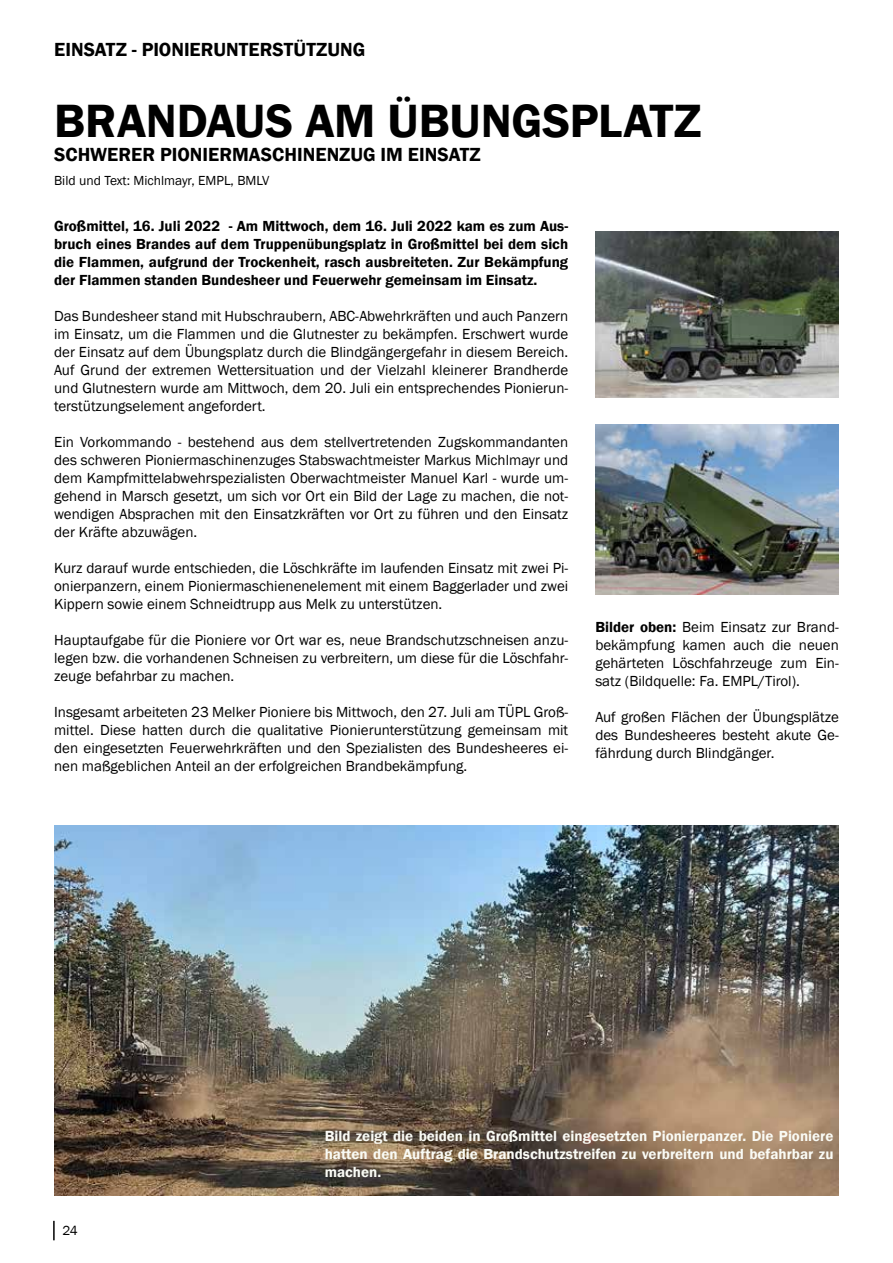
<style>
.page{position:relative;width:893px;height:1263px;background:#fff}
.page>*{position:absolute;margin:0;border:0;box-sizing:border-box;transform-origin:0 0}
.t1{font:600 48px "Franklin Gothic";color:#000}
.t2{font:600 19.5px "Franklin Gothic";letter-spacing:.005em;color:#000}
.t3{font:15px/18px "Franklin Gothic";color:#000;text-align:justify}
.t4{font:600 15px/18px "Franklin Gothic";color:#000;text-align:justify}
.t5{font:600 15px/18px "Franklin Gothic";color:#fafbf5;text-align:justify}
.t6{font:13.5px "Franklin Gothic";color:#000}
.s1{font-weight:600}
</style>
<div class="page">
<img style="left:54px;top:825px;width:785px;height:370px">
<img style="left:595px;top:232px;width:244px;height:165px">
<img style="left:595px;top:425px;width:244px;height:170px">
<svg style="left:53px;top:1221px;width:2px;height:19px"></svg>
<h2 class="t2" style="left:54px;top:37px;width:11px">eins</h2>
<h2 class="t2" style="left:95px;top:37px;width:58px">atz - pionie</h2>
<h2 class="t2" style="left:201px;top:37px;width:152px">runterstützung</h2>
<h1 class="t1" style="left:54px;top:91px;width:456px">brandaus am übungsp</h1>
<h1 class="t1" style="left:598px;top:91px;width:105px">latz</h1>
<h2 class="t2" style="left:54px;top:142px;width:117px">schwerer pionie</h2>
<h2 class="t2" style="left:219px;top:142px;width:89px">rmaschinen</h2>
<h2 class="t2" style="left:339px;top:142px;width:80px">zug im eins</h2>
<h2 class="t2" style="left:449px;top:142px;width:33px">atz</h2>
<p class="t6" style="left:54px;top:172px;width:217px">Bild und Text: Michlmayr, EMPL, BMLV</p>
<p class="t4" style="left:54px;top:217px;width:516px">Großmittel, 16. Juli 2022 - Am Mittwoch, dem 16. Juli 2022 kam es zum Aus&shy;bruch eines Brandes auf dem Truppenübungsplatz in Großmittel bei dem sich die Flammen, aufgrund der Trockenheit, rasch ausbreiteten. Zur Bekämpfung der Flammen standen Bundesheer und Feuerwehr gemeinsam im Einsatz.</p>
<p class="t3" style="left:54px;top:307px;width:516px">Das Bundesheer stand mit Hubschraubern, ABC-Abwehrkräften und auch Panzern im Einsatz, um die Flammen und die Glutnester zu bekämpfen. Erschwert wurde der Einsatz auf dem Übungsplatz durch die Blindgängergefahr in diesem Bereich.<br>Auf Grund der extremen Wettersituation und der Vielzahl kleinerer Brandherde und Glutnestern wurde am Mittwoch, dem 20. Juli ein entsprechendes Pionierun&shy;terstützungselement angefordert.</p>
<p class="t3" style="left:54px;top:433px;width:516px">Ein Vorkommando - bestehend aus dem stellvertretenden Zugskommandanten des schweren Pioniermaschinenzuges Stabswachtmeister Markus Michlmayr und dem Kampfmittelabwehrspezialisten Oberwachtmeister Manuel Karl - wurde um&shy;gehend in Marsch gesetzt, um sich vor Ort ein Bild der Lage zu machen, die not&shy;wendigen Absprachen mit den Einsatzkräften vor Ort zu führen und den Einsatz der Kräfte abzuwägen.</p>
<p class="t3" style="left:54px;top:559px;width:516px">Kurz darauf wurde entschieden, die Löschkräfte im laufenden Einsatz mit zwei Pi&shy;onierpanzern, einem Pioniermaschienenelement mit einem Baggerlader und zwei Kippern sowie einem Schneidtrupp aus Melk zu unterstützen.</p>
<p class="t3" style="left:54px;top:631px;width:516px">Hauptaufgabe für die Pioniere vor Ort war es, neue Brandschutzschneisen anzu&shy;legen bzw. die vorhandenen Schneisen zu verbreitern, um diese für die Löschfahr&shy;zeuge befahrbar zu machen.</p>
<p class="t3" style="left:54px;top:703px;width:516px">Insgesamt arbeiteten 23 Melker Pioniere bis Mittwoch, den 27. Juli am TÜPL Groß&shy;mittel. Diese hatten durch die qualitative Pionierunterstützung gemeinsam mit den eingesetzten Feuerwehrkräften und den Spezialisten des Bundesheeres ei&shy;nen maßgeblichen Anteil an der erfolgreichen Brandbekämpfung.</p>
<p class="t3" style="left:595px;top:619px;width:245px"><span class="s1">Bilder oben:</span> Beim Einsatz zur Brand&shy;bekämpfung kamen auch die neuen gehärteten Löschfahrzeuge zum Ein&shy;satz (Bildquelle: Fa. EMPL/Tirol).</p>
<p class="t3" style="left:595px;top:709px;width:245px">Auf großen Flächen der Übungsplätze des Bundesheeres besteht akute Ge&shy;fährdung durch Blindgänger.</p>
<p class="t6" style="left:62px;top:1222px;width:17px">24</p>
<p class="t5" style="left:325px;top:1127px;width:510px">Bild zeigt die beiden in Großmittel eingesetzten Pionierpanzer. Die Pioniere hatten den Auftrag die Brandschutzstreifen zu verbreitern und befahrbar zu machen.</p>
</div>
